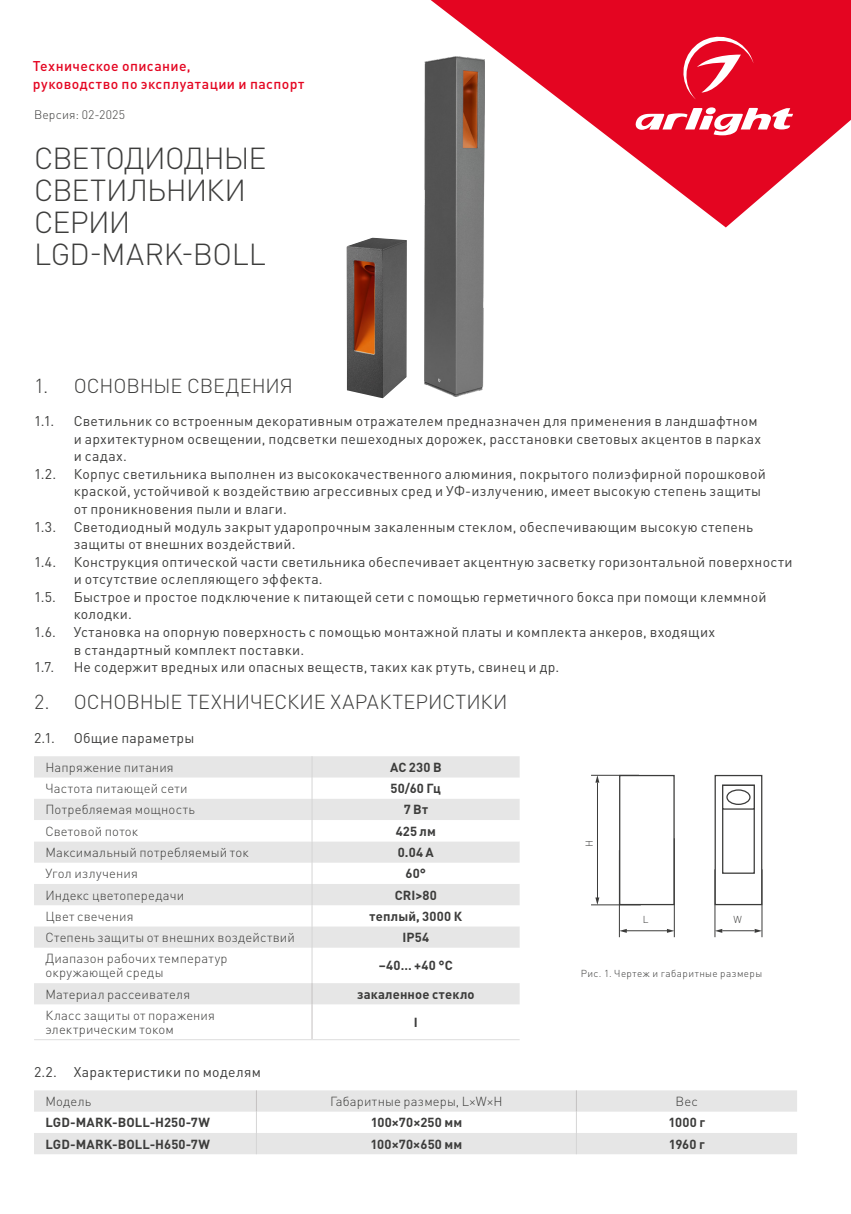
<style>
.page{position:relative;width:851px;height:1214px;background:#fff}
.page>*{position:absolute;margin:0;border:0;box-sizing:border-box;transform-origin:0 0}
.t1{font:300 30px/32px "DIN Pro";letter-spacing:-.02em;color:#3d3d3c}
.t2{font:300 20px "DIN Pro";letter-spacing:-.005em;color:#3c3c3b}
.t3{font:14px/17.6px "DIN Pro";letter-spacing:.02em;color:#3c3c3b}
.t4{font:500 14px/18px "DIN Pro";letter-spacing:.03em;color:#e40521}
.t5{font:300 13px/14px "DIN Pro";letter-spacing:.015em;color:#3c3c3b}
.t6{font:700 13px "DIN Pro";letter-spacing:.01em;color:#3c3c3b}
.t7{font:300 12.2px "DIN Pro";letter-spacing:.015em;color:#3d3d3c}
.t8{font:300 10px "DIN Pro";letter-spacing:.04em;color:#3c3c3b}
</style>
<div class="page">
<svg style="left:34px;top:756px;width:485px;height:248px;fill:#e6e6e6"></svg>
<svg style="left:34px;top:820px;width:485px;height:162px"></svg>
<svg style="left:311px;top:756px;width:1px;height:191px"></svg>
<hr style="left:311px;top:947px;width:1px;height:35px;background:#d5d5d5">
<svg style="left:311px;top:982px;width:1px;height:22px"></svg>
<hr style="left:311px;top:1004px;width:1px;height:35px;background:#c4c1c1">
<hr style="left:34px;top:1039px;width:278px;height:1px;background:#dedede">
<hr style="left:312px;top:1039px;width:207px;height:1px;background:#dedede">
<svg style="left:34px;top:1090px;width:763px;height:64px;fill:#e6e6e6"></svg>
<svg style="left:256px;top:1090px;width:1px;height:64px"></svg>
<svg style="left:576px;top:1090px;width:1px;height:64px"></svg>
<img style="left:346px;top:238px;width:61px;height:160px">
<img style="left:424px;top:60px;width:60px;height:336px">
<hr style="left:623px;top:930px;width:47px;height:1px;background:#3c3c3b">
<svg style="left:666px;top:928px;width:8px;height:4px"></svg>
<svg style="left:620px;top:929px;width:6px;height:3px"></svg>
<hr style="left:674px;top:838px;width:1px;height:99px;background:#3c3c3b">
<hr style="left:619px;top:850px;width:1px;height:87px;background:#3c3c3b">
<hr style="left:597px;top:782px;width:1px;height:117px;background:#3c3c3b">
<svg style="left:595px;top:897px;width:4px;height:7px"></svg>
<svg style="left:595px;top:775px;width:4px;height:7px"></svg>
<hr style="left:591px;top:904px;width:49px;height:1px;background:#3c3c3b">
<hr style="left:591px;top:774px;width:48px;height:1px;background:#3c3c3b">
<hr style="left:722px;top:930px;width:32px;height:1px;background:#3c3c3b">
<svg style="left:754px;top:929px;width:7px;height:3px"></svg>
<svg style="left:715px;top:928px;width:7px;height:4px"></svg>
<hr style="left:761px;top:869px;width:1px;height:68px;background:#3c3c3b">
<hr style="left:714px;top:869px;width:1px;height:68px;background:#3c3c3b">
<div style="left:619px;top:774px;width:55px;height:131px;border:1px solid #3c3c3b"></div>
<div style="left:714px;top:774px;width:48px;height:131px;background:#fff;border:1px solid #3c3c3b"></div>
<div style="left:722px;top:784px;width:32px;height:89px;background:#fff;border:1px solid #3c3c3b"></div>
<div style="left:722px;top:784px;width:32px;height:25px;background:#fff;border:1px solid #3c3c3b"></div>
<div style="left:726px;top:789px;width:24px;height:15px;border:1px solid #3c3c3b;border-radius:50%"></div>
<svg style="left:430px;top:0;width:420px;height:227px;fill:#e40521"></svg>
<svg style="left:632px;top:107px;width:161px;height:31px"></svg>
<svg style="left:678px;top:32px;width:75px;height:67px;background:#e83047"></svg>
<p class="t4" style="left:33px;top:56px;width:273px">Техническое описание,<br>руководство по эксплуатации и паспорт</p>
<p class="t7" style="left:34px;top:107px;width:92px">Версия: 02-2025</p>
<h1 class="t1" style="left:34px;top:141px;width:234px">СВЕТОДИОДНЫЕ<br>СВЕТИЛЬНИКИ<br>СЕРИИ<br>LGD-MARK-BOLL</h1>
<h2 class="t2" style="left:34px;top:372px;width:260px">1. ОСНОВНЫЕ СВЕДЕНИЯ</h2>
<p class="t3" style="left:34px;top:411px;width:22px">1.1.</p>
<p class="t3" style="left:74px;top:411px;width:689px">Светильник со встроенным декоративным отражателем предназначен для применения в ландшафтном и архитектурном освещении, подсветки пешеходных дорожек, расстановки световых акцентов в парках и садах.</p>
<p class="t3" style="left:34px;top:464px;width:24px">1.2.</p>
<p class="t3" style="left:74px;top:464px;width:693px">Корпус светильника выполнен из высококачественного алюминия, покрытого полиэфирной порошковой краской, устойчивой к воздействию агрессивных сред и УФ-излучению, имеет высокую степень защиты от проникновения пыли и влаги.</p>
<p class="t3" style="left:34px;top:517px;width:24px">1.3.</p>
<p class="t3" style="left:74px;top:517px;width:681px">Светодиодный модуль закрыт ударопрочным закаленным стеклом, обеспечивающим высокую степень</p>
<p class="t3" style="left:74px;top:534px;width:223px">защиты от внешних воздействий.</p>
<p class="t3" style="left:34px;top:552px;width:760px">1.4. Конструкция оптической части светильника обеспечивает акцентную засветку горизонтальной поверхности</p>
<p class="t3" style="left:74px;top:569px;width:250px">и отсутствие ослепляющего эффекта.</p>
<p class="t3" style="left:34px;top:587px;width:23px">1.5.</p>
<p class="t3" style="left:74px;top:587px;width:694px">Быстрое и простое подключение к питающей сети с помощью герметичного бокса при помощи клеммной колодки.</p>
<p class="t3" style="left:34px;top:622px;width:23px">1.6.</p>
<p class="t3" style="left:74px;top:622px;width:642px">Установка на опорную поверхность с помощью монтажной платы и комплекта анкеров, входящих в стандартный комплект поставки.</p>
<p class="t3" style="left:34px;top:657px;width:22px">1.7.</p>
<p class="t3" style="left:74px;top:657px;width:487px">Не содержит вредных или опасных веществ, таких как ртуть, свинец и др.</p>
<h2 class="t2" style="left:34px;top:688px;width:475px">2. ОСНОВНЫЕ ТЕХНИЧЕСКИЕ ХАРАКТЕРИСТИКИ</h2>
<p class="t3" style="left:34px;top:728px;width:22px">2.1.</p>
<p class="t3" style="left:74px;top:728px;width:122px">Общие параметры</p>
<p class="t5" style="left:45px;top:759px;width:130px">Напряжение питания</p>
<p class="t6" style="left:390px;top:758px;width:53px">AC 230 В</p>
<p class="t5" style="left:45px;top:780px;width:144px">Частота питающей сети</p>
<p class="t6" style="left:390px;top:779px;width:52px">50/60 Гц</p>
<p class="t5" style="left:45px;top:802px;width:151px">Потребляемая мощность</p>
<p class="t6" style="left:403px;top:800px;width:26px">7 Вт</p>
<p class="t5" style="left:45px;top:823px;width:94px">Световой поток</p>
<p class="t6" style="left:395px;top:822px;width:42px">425 лм</p>
<p class="t5" style="left:45px;top:844px;width:205px">Максимальный потребляемый ток</p>
<p class="t6" style="left:398px;top:843px;width:38px">0.04 А</p>
<p class="t5" style="left:45px;top:865px;width:94px">Угол излучения</p>
<p class="t6" style="left:405px;top:864px;width:22px">60°</p>
<p class="t5" style="left:45px;top:887px;width:140px">Индекс цветопередачи</p>
<p class="t6" style="left:394px;top:885px;width:44px">CRI&gt;80</p>
<p class="t5" style="left:45px;top:908px;width:90px">Цвет свечения</p>
<p class="t6" style="left:369px;top:907px;width:94px">теплый, 3000 К</p>
<p class="t5" style="left:45px;top:929px;width:251px">Степень защиты от внешних воздействий</p>
<p class="t6" style="left:402px;top:928px;width:28px">IP54</p>
<p class="t5" style="left:45px;top:951px;width:184px">Диапазон рабочих температур окружающей среды</p>
<p class="t6" style="left:379px;top:956px;width:75px">–40… +40 °С</p>
<p class="t5" style="left:45px;top:986px;width:146px">Материал рассеивателя</p>
<p class="t6" style="left:357px;top:985px;width:119px">закаленное стекло</p>
<p class="t5" style="left:45px;top:1007px;width:171px">Класс защиты от поражения электрическим током</p>
<p class="t6" style="left:414px;top:1013px;width:5px">I</p>
<p class="t3" style="left:34px;top:1062px;width:228px">2.2. Характеристики по моделям</p>
<p class="t5" style="left:45px;top:1093px;width:47px">Модель</p>
<p class="t5" style="left:330px;top:1093px;width:174px">Габаритные размеры, L×W×H</p>
<p class="t5" style="left:675px;top:1093px;width:24px">Вес</p>
<p class="t6" style="left:45px;top:1113px;width:166px">LGD-MARK-BOLL-H250-7W</p>
<p class="t6" style="left:370px;top:1113px;width:93px">100×70×250 мм</p>
<p class="t6" style="left:668px;top:1113px;width:38px">1000 г</p>
<p class="t6" style="left:45px;top:1134px;width:166px">LGD-MARK-BOLL-H650-7W</p>
<p class="t6" style="left:370px;top:1134px;width:93px">100×70×650 мм</p>
<p class="t6" style="left:668px;top:1134px;width:37px">1960 г</p>
<p class="t8" style="left:582px;top:846px;width:8px;rotate:-90deg">H</p>
<p class="t8" style="left:642px;top:912px;width:7px">L</p>
<p class="t8" style="left:733px;top:912px;width:10px">W</p>
<p class="t8" style="left:580px;top:966px;width:183px">Рис. 1. Чертеж и габаритные размеры</p>
</div>
